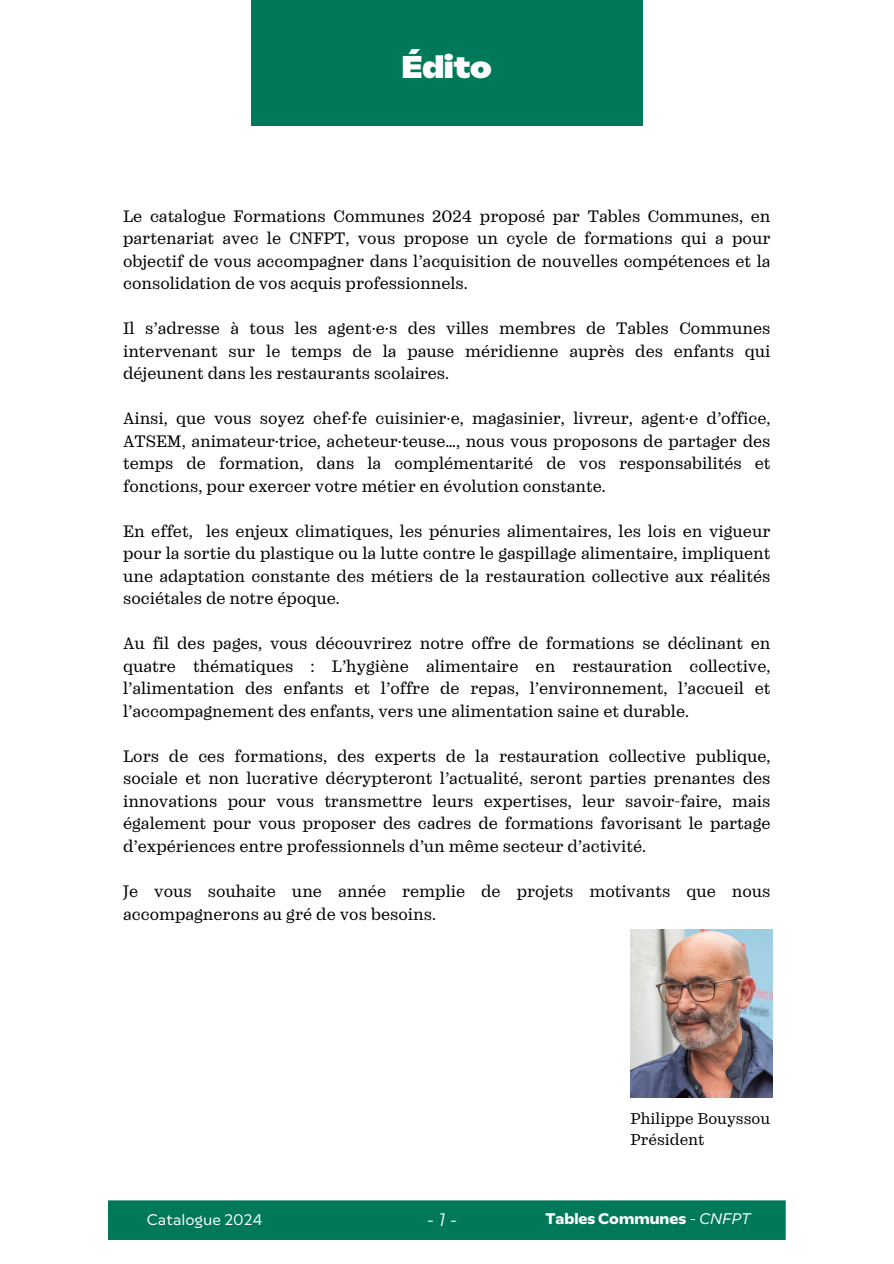
<style>
.page{position:relative;width:894px;height:1264px;background:#fff}
.page>*{position:absolute;margin:0;border:0;box-sizing:border-box;transform-origin:0 0}
.t1{font:900 31.5px "RB Multima";color:#fefffe}
.t2{font:italic 18px "Montserrat";color:#fefffe}
.t3{font:16.5px/22.5px "RB Kreol Text";color:#000;text-align:justify}
.t4{font:15.6px "RB Kreol Text";color:#000}
.t5{font:700 15.3px "RB Multima";color:#fefffe}
.t6{font:15.3px "RB Multima";color:#fefffe}
.s1{font-weight:400;font-style:italic}
</style>
<div class="page">
<div style="left:108px;top:1200px;width:677px;height:40px;background:#00785a"></div>
<img style="left:630px;top:929px;width:142px;height:168px">
<div style="left:251px;top:0;width:391px;height:126px;background:#00785a"></div>
<h2 class="t1" style="left:402px;top:48px;width:91px">Édito</h2>
<p class="t3" style="left:123px;top:205px;width:648px">Le catalogue Formations Communes 2024 proposé par Tables Communes, en partenariat avec le CNFPT, vous propose un cycle de formations qui a pour objectif de vous accompagner dans l’acquisition de nouvelles compétences et la consolidation de vos acquis professionnels.</p>
<p class="t3" style="left:123px;top:317px;width:648px">Il s’adresse à tous les agent·e·s des villes membres de Tables Communes intervenant sur le temps de la pause méridienne auprès des enfants qui déjeunent dans les restaurants scolaires.</p>
<p class="t3" style="left:123px;top:407px;width:648px">Ainsi, que vous soyez chef·fe cuisinier·e, magasinier, livreur, agent·e d’office, ATSEM, animateur·trice, acheteur·teuse…, nous vous proposons de partager des temps de formation, dans la complémentarité de vos responsabilités et fonctions, pour exercer votre métier en évolution constante.</p>
<p class="t3" style="left:123px;top:520px;width:648px">En effet, les enjeux climatiques, les pénuries alimentaires, les lois en vigueur pour la sortie du plastique ou la lutte contre le gaspillage alimentaire, impliquent une adaptation constante des métiers de la restauration collective aux réalités sociétales de notre époque.</p>
<p class="t3" style="left:123px;top:632px;width:648px">Au fil des pages, vous découvrirez notre offre de formations se déclinant en quatre thématiques : L’hygiène alimentaire en restauration collective, l’alimentation des enfants et l’offre de repas, l’environnement, l’accueil et l’accompagnement des enfants, vers une alimentation saine et durable.</p>
<p class="t3" style="left:123px;top:745px;width:648px">Lors de ces formations, des experts de la restauration collective publique, sociale et non lucrative décrypteront l’actualité, seront parties prenantes des innovations pour vous transmettre leurs expertises, leur savoir-faire, mais également pour vous proposer des cadres de formations favorisant le partage d’expériences entre professionnels d’un même secteur d’activité.</p>
<p class="t3" style="left:123px;top:880px;width:648px">Je vous souhaite une année remplie de projets motivants que nous accompagnerons au gré de vos besoins.</p>
<p class="t4" style="left:630px;top:1108px;width:141px">Philippe Bouyssou</p>
<p class="t4" style="left:630px;top:1130px;width:75px">Président</p>
<h1 class="t6" style="left:147px;top:1209px;width:117px">Catalogue 2024</h1>
<p class="t5" style="left:545px;top:1209px;width:207px">Tables Communes <span class="s1">- CNFPT</span></p>
<p class="t2" style="left:427px;top:1208px;width:31px">-1-</p>
</div>
